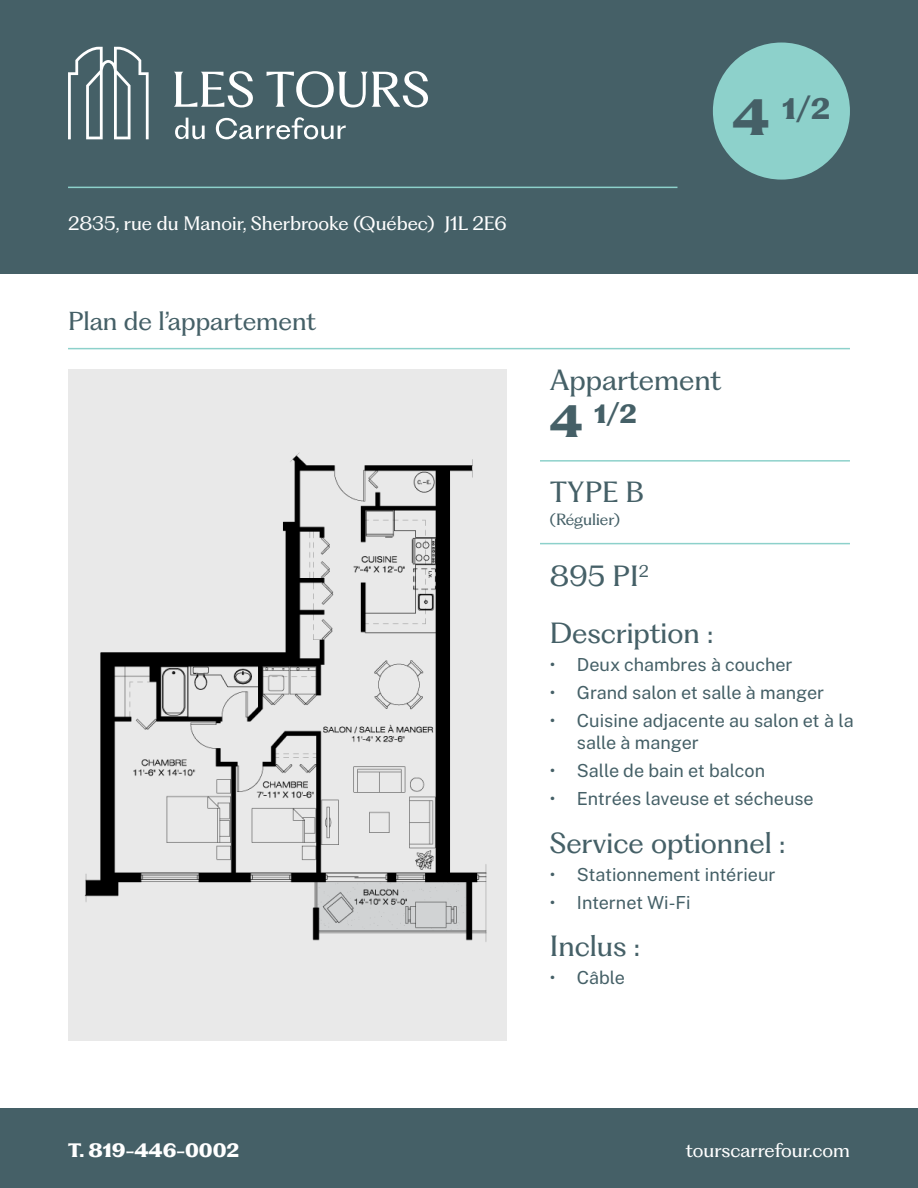
<style>
.page{position:relative;width:918px;height:1188px;background:#fff}
.page>*{position:absolute;margin:0;border:0;box-sizing:border-box;transform-origin:0 0}
.t1{font:800 27.6px "PP Fragment Glare";color:#456067}
.t2{font:27px/57.8px "PP Fragment Glare";color:#456067}
.t3{font:800 24.45px "PP Fragment Glare";color:#456067}
.t4{font:24px "PP Fragment Glare";color:#456067}
.t5{font:100 18px/21.6px "Public Sans";color:#456067}
.t6{font:18px "PP Fragment Glare";color:#fff}
.t7{font:800 18px "PP Fragment Glare";color:#fff}
.t8{font:15px "PP Fragment Glare";color:#456067}
.s1{font-size:47.25px}
.s2{font-size:42px}
</style>
<div class="page">
<div style="left:0;top:0;width:918px;height:274px;background:#456067"></div>
<div style="left:68px;top:369px;width:439px;height:671px;background:#e9e9e9"></div>
<div style="left:0;top:1108px;width:918px;height:80px;background:#456067"></div>
<svg style="left:68px;top:47px;width:81px;height:92px"></svg>
<svg style="left:174px;top:71px;width:79px;height:36px"></svg>
<svg style="left:267px;top:71px;width:161px;height:36px"></svg>
<svg style="left:175px;top:118px;width:30px;height:21px"></svg>
<svg style="left:216px;top:117px;width:130px;height:22px"></svg>
<div style="left:713px;top:43px;width:137px;height:137px;background:#8dd1cb;border-radius:50%"></div>
<hr style="left:68px;top:187px;width:609px;height:1px;background:#8dd1cb">
<hr style="left:68px;top:348px;width:782px;height:1px;background:#8dd1cb">
<hr style="left:540px;top:460px;width:310px;height:2px;background:#8dd1cb">
<hr style="left:540px;top:543px;width:310px;height:1px;background:#8dd1cb">
<img style="left:84px;top:452px;width:403px;height:490px">
<p class="t6" style="left:68px;top:212px;width:440px">2835, rue du Manoir, Sherbrooke (Québec) J1L 2E6</p>
<h3 class="t4" style="left:68px;top:306px;width:250px">Plan de l’appartement</h3>
<h1 class="t1" style="left:732px;top:91px;width:99px"><span class="s1">4</span> 1/2</h1>
<h2 class="t2" style="left:550px;top:353px;width:173px">Appartement</h2>
<h3 class="t3" style="left:550px;top:399px;width:89px"><span class="s2">4</span> 1/2</h3>
<h2 class="t2" style="left:550px;top:466px;width:95px">TYPE B</h2>
<p class="t8" style="left:550px;top:510px;width:71px">(Régulier)</p>
<h2 class="t2" style="left:550px;top:549px;width:165px">895 PI<sup>2<br></sup>Description :</h2>
<p class="t5" style="left:550px;top:654px;width:244px">• Deux chambres à coucher</p>
<p class="t5" style="left:550px;top:682px;width:276px">• Grand salon et salle à manger</p>
<p class="t5" style="left:577px;top:710px;width:278px;text-indent:-27px">• Cuisine adjacente au salon et à la salle à manger</p>
<p class="t5" style="left:550px;top:759px;width:217px">• Salle de bain et balcon</p>
<p class="t5" style="left:550px;top:787px;width:265px">• Entrées laveuse et sécheuse</p>
<h2 class="t2" style="left:550px;top:816px;width:237px">Service optionnel :</h2>
<p class="t5" style="left:550px;top:863px;width:227px">• Stationnement intérieur</p>
<p class="t5" style="left:550px;top:891px;width:142px">• Internet Wi-Fi</p>
<h2 class="t2" style="left:550px;top:920px;width:92px">Inclus :</h2>
<p class="t5" style="left:550px;top:967px;width:77px">• Câble</p>
<p class="t7" style="left:68px;top:1138px;width:173px">T. 819-446-0002</p>
<p class="t6" style="left:686px;top:1139px;width:166px">tourscarrefour.com</p>
</div>
